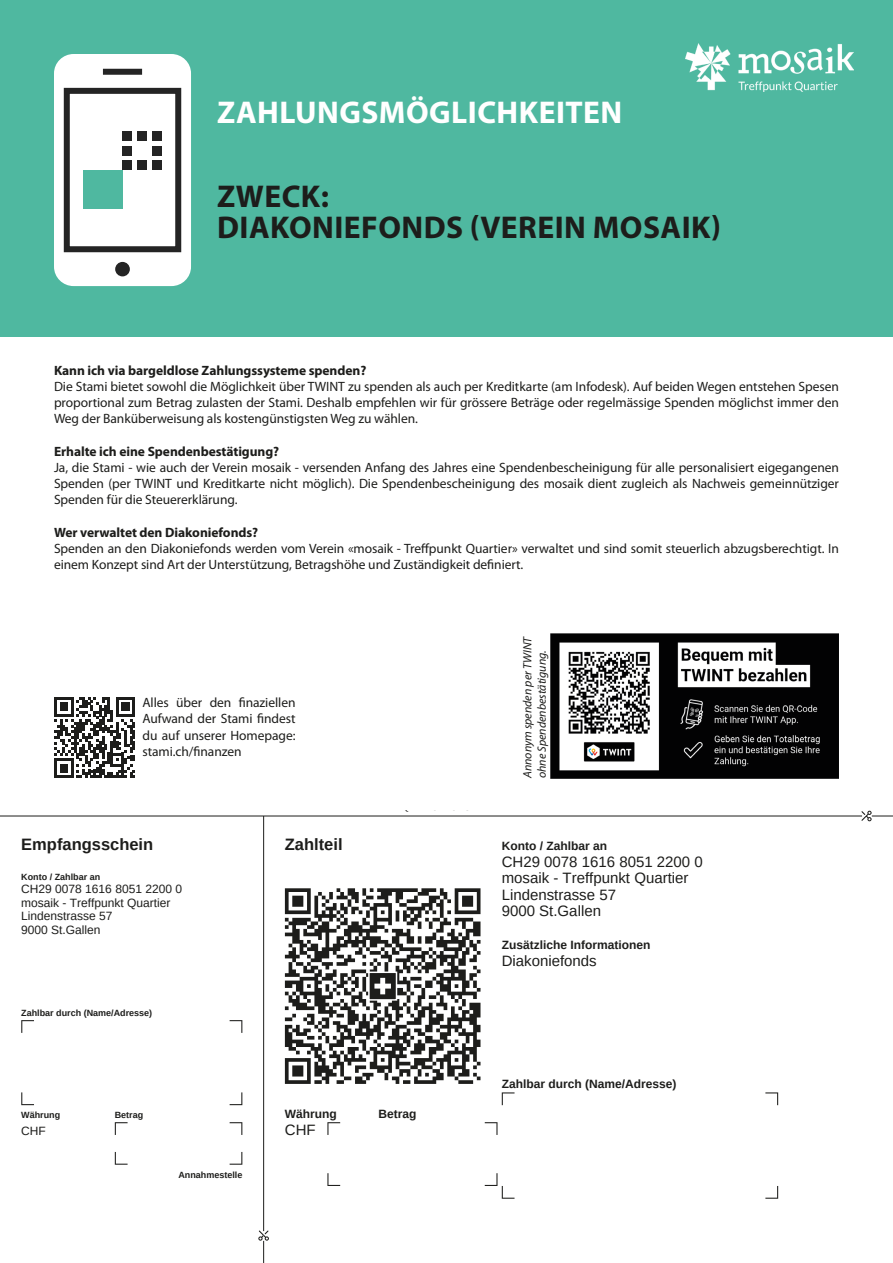
<style>
.page{position:relative;width:893px;height:1263px;background:#fff}
.page>*{position:absolute;margin:0;border:0;box-sizing:border-box;transform-origin:0 0}
.t1{font:700 31.5px "Myriad Pro";letter-spacing:.015em;color:#1d1d1b}
.t2{font:700 31.5px "Myriad Pro";letter-spacing:.015em;color:#fff}
.t3{font:16.5px "Liberation Sans Bold qr rechnung.net";color:#1d1d1b}
.t4{font:15px/16.5px "Liberation Sans Normal qr rechnung.net";color:#1d1d1b}
.t5{font:13.5px/16.2px "Myriad Pro";letter-spacing:-.005em;color:#1d1d1b;text-align:justify}
.t6{font:700 13.5px "Myriad Pro";letter-spacing:-.005em;color:#1d1d1b}
.t7{font:12px "Liberation Sans Bold qr rechnung.net";color:#1d1d1b}
.t8{font:12px/13.5px "Liberation Sans Normal qr rechnung.net";color:#1d1d1b}
.t9{font:italic 12px "Myriad Pro";letter-spacing:-.005em;color:#1d1d1b}
.t10{font:9px "Liberation Sans Bold qr rechnung.net";color:#1d1d1b}
</style>
<div class="page">
<div style="left:0;top:0;width:893px;height:337px;background:#4fb8a0"></div>
<div style="left:54px;top:54px;width:137px;height:232px;background:#fff;border-radius:19px"></div>
<div style="left:103px;top:69px;width:39px;height:6px;background:#242424"></div>
<div style="left:64px;top:88px;width:117px;height:164px;background:#fff;border:6px solid #242424"></div>
<div style="left:115px;top:262px;width:15px;height:14px;background:#242424;border-radius:50%"></div>
<div style="left:83px;top:170px;width:40px;height:39px;background:#4fb8a0"></div>
<div style="left:123px;top:160px;width:9px;height:10px;background:#242424"></div>
<div style="left:152px;top:131px;width:10px;height:10px;background:#242424"></div>
<div style="left:123px;top:131px;width:9px;height:10px;background:#242424"></div>
<div style="left:152px;top:160px;width:10px;height:10px;background:#242424"></div>
<div style="left:137px;top:131px;width:10px;height:10px;background:#242424"></div>
<div style="left:137px;top:160px;width:10px;height:10px;background:#242424"></div>
<div style="left:152px;top:146px;width:10px;height:10px;background:#242424"></div>
<div style="left:123px;top:146px;width:9px;height:10px;background:#242424"></div>
<svg style="left:54px;top:697px;width:81px;height:81px"></svg>
<hr style="left:0;top:816px;width:862px;height:1px;background:#1d1d1b">
<hr style="left:263px;top:816px;width:1px;height:415px;background:#1d1d1b">
<svg style="left:861px;top:811px;width:32px;height:10px"></svg>
<svg style="left:258px;top:1230px;width:11px;height:33px"></svg>
<svg style="left:21px;top:1020px;width:13px;height:13px"></svg>
<svg style="left:230px;top:1020px;width:12px;height:13px"></svg>
<svg style="left:230px;top:1092px;width:12px;height:13px"></svg>
<svg style="left:21px;top:1092px;width:13px;height:13px"></svg>
<svg style="left:115px;top:1122px;width:13px;height:13px"></svg>
<svg style="left:230px;top:1122px;width:12px;height:13px"></svg>
<svg style="left:230px;top:1152px;width:12px;height:13px"></svg>
<svg style="left:115px;top:1152px;width:13px;height:13px"></svg>
<svg style="left:285px;top:888px;width:195px;height:196px"></svg>
<div style="left:368px;top:971px;width:29px;height:30px;border:1px solid #fff"></div>
<svg style="left:327px;top:1122px;width:13px;height:13px"></svg>
<svg style="left:485px;top:1122px;width:12px;height:13px"></svg>
<svg style="left:327px;top:1173px;width:13px;height:13px"></svg>
<svg style="left:502px;top:1092px;width:12px;height:13px"></svg>
<svg style="left:765px;top:1092px;width:13px;height:13px"></svg>
<svg style="left:765px;top:1186px;width:13px;height:13px"></svg>
<svg style="left:485px;top:1173px;width:29px;height:26px"></svg>
<img style="left:686px;top:44px;width:167px;height:48px">
<img style="left:551px;top:634px;width:288px;height:144px">
<h1 class="t2" style="left:217px;top:92px;width:407px">ZAHLUNGSMÖGLICHKEITEN</h1>
<p class="t1" style="left:217px;top:175px;width:113px">ZWECK:</p>
<p class="t1" style="left:217px;top:207px;width:505px">DIAKONIEFONDS (VEREIN MOSAIK)</p>
<p class="t6" style="left:54px;top:361px;width:314px">Kann ich via bargeldlose Zahlungssysteme spenden?</p>
<p class="t5" style="left:54px;top:378px;width:786px">Die Stami bietet sowohl die Möglichkeit über TWINT zu spenden als auch per Kreditkarte (am Infodesk). Auf beiden Wegen entstehen Spesen proportional zum Betrag zulasten der Stami. Deshalb empfehlen wir für grössere Beträge oder regelmässige Spenden möglichst immer den Weg der Banküberweisung als kostengünstigsten Weg zu wählen.</p>
<p class="t6" style="left:54px;top:442px;width:227px">Erhalte ich eine Spendenbestätigung?</p>
<p class="t5" style="left:54px;top:459px;width:786px">Ja, die Stami - wie auch der Verein mosaik - versenden Anfang des Jahres eine Spendenbescheinigung für alle personalisiert eigegangenen Spenden (per TWINT und Kreditkarte nicht möglich). Die Spendenbescheinigung des mosaik dient zugleich als Nachweis gemeinnütziger Spenden für die Steuererklärung.</p>
<p class="t6" style="left:54px;top:523px;width:206px">Wer verwaltet den Diakoniefonds?</p>
<p class="t5" style="left:54px;top:540px;width:786px">Spenden an den Diakoniefonds werden vom Verein «mosaik - Treffpunkt Quartier» verwaltet und sind somit steuerlich abzugsberechtigt. In einem Konzept sind Art der Unterstützung, Betragshöhe und Zuständigkeit definiert.</p>
<p class="t5" style="left:142px;top:694px;width:155px">Alles über den finaziellen Aufwand der Stami findest du auf unserer Homepage: stami.ch/finanzen</p>
<p class="t3" style="left:21px;top:833px;width:134px">Empfangsschein</p>
<p class="t10" style="left:21px;top:870px;width:81px">Konto / Zahlbar an</p>
<p class="t8" style="left:21px;top:882px;width:162px">CH29 0078 1616 8051 2200 0 mosaik - Treffpunkt Quartier<br>Lindenstrasse 57<br>9000 St.Gallen</p>
<p class="t10" style="left:21px;top:1006px;width:133px">Zahlbar durch (Name/Adresse)</p>
<p class="t10" style="left:21px;top:1108px;width:40px">Währung</p>
<p class="t8" style="left:21px;top:1124px;width:26px">CHF</p>
<p class="t10" style="left:115px;top:1108px;width:30px">Betrag</p>
<p class="t10" style="left:178px;top:1168px;width:66px">Annahmestelle</p>
<p class="t3" style="left:285px;top:833px;width:59px">Zahlteil</p>
<p class="t7" style="left:285px;top:1105px;width:53px">Währung</p>
<p class="t4" style="left:285px;top:1121px;width:32px">CHF</p>
<p class="t7" style="left:378px;top:1105px;width:40px">Betrag</p>
<p class="t9" style="left:520px;top:778px;width:144px;rotate:-90deg">Annonym spenden per TWINT</p>
<p class="t9" style="left:534px;top:778px;width:129px;rotate:-90deg">ohne Spendenbestätigung.</p>
<p class="t7" style="left:502px;top:838px;width:107px">Konto / Zahlbar an</p>
<p class="t4" style="left:502px;top:853px;width:202px">CH29 0078 1616 8051 2200 0 mosaik - Treffpunkt Quartier<br>Lindenstrasse 57<br>9000 St.Gallen</p>
<p class="t7" style="left:502px;top:937px;width:150px">Zusätzliche Informationen</p>
<p class="t4" style="left:502px;top:952px;width:97px">Diakoniefonds</p>
<p class="t7" style="left:502px;top:1076px;width:176px">Zahlbar durch (Name/Adresse)</p>
</div>
